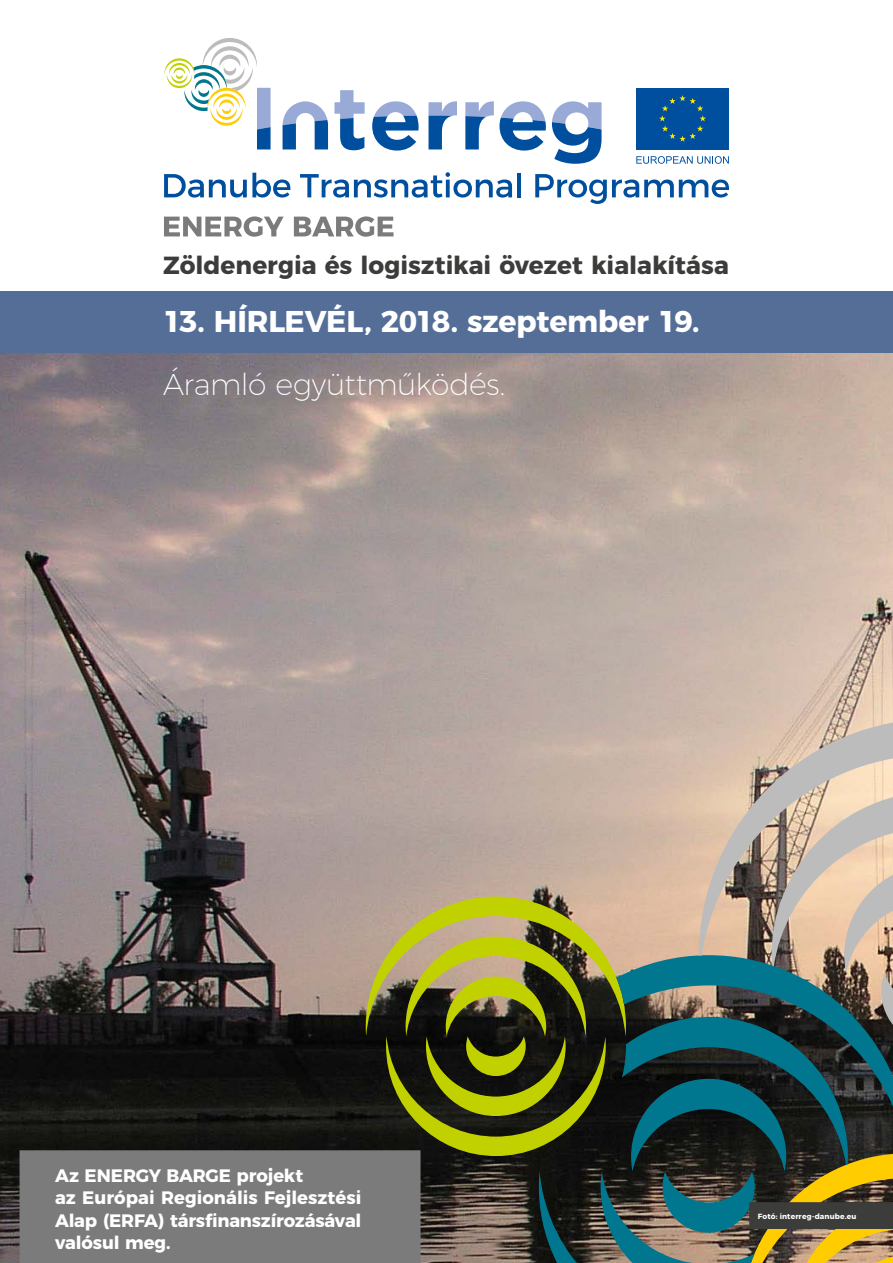
<style>
.page{position:relative;width:893px;height:1263px;background:#fff}
.page>*{position:absolute;margin:0;border:0;box-sizing:border-box;transform-origin:0 0}
.t1{font:700 30px "Montserrat";letter-spacing:-.01em;color:#fff}
.t2{font:200 30px "Montserrat";letter-spacing:-.015em;color:#fff}
.t3{font:700 24.75px "Montserrat";color:#3c3c3b}
.t4{font:700 18px/22.5px "Montserrat";letter-spacing:-.005em;color:#fff}
.t5{font:700 7.5px "Montserrat";letter-spacing:.015em;color:#fff}
</style>
<div class="page">
<img style="left:0;top:353px;width:893px;height:910px">
<div style="left:0;top:291px;width:893px;height:62px;background:#546e97"></div>
<svg style="left:164px;top:38px;width:107px;height:111px"></svg>
<svg style="left:334px;top:90px;width:31px;height:60px"></svg>
<svg style="left:372px;top:101px;width:47px;height:50px"></svg>
<svg style="left:429px;top:101px;width:28px;height:48px"></svg>
<svg style="left:465px;top:101px;width:81px;height:50px"></svg>
<svg style="left:552px;top:101px;width:50px;height:63px"></svg>
<svg style="left:283px;top:101px;width:45px;height:48px"></svg>
<div style="left:636px;top:88px;width:93px;height:61px;background:#004f9f"></div>
<svg style="left:659px;top:95px;width:47px;height:47px"></svg>
<svg style="left:636px;top:156px;width:93px;height:8px"></svg>
<svg style="left:164px;top:173px;width:127px;height:25px"></svg>
<svg style="left:300px;top:172px;width:212px;height:26px"></svg>
<hr style="left:517px;top:173px;width:4px;height:24px;background:#004f9f">
<svg style="left:535px;top:174px;width:194px;height:30px"></svg>
<svg style="left:164px;top:216px;width:230px;height:21px"></svg>
<svg style="left:699px;top:718px;width:194px;height:73px;background:#d1bfb0"></svg>
<svg style="left:366px;top:791px;width:527px;height:472px;background:#6f7259"></svg>
<div style="left:750px;top:1203px;width:142px;height:25px;background:#3c3c3b"></div>
<div style="left:749px;top:1202px;width:144px;height:27px;border:2px solid #3c3c3b"></div>
<div style="left:20px;top:1151px;width:400px;height:111px;background:#7c7b7b"></div>
<div style="left:20px;top:1150px;width:401px;height:113px;border:2px solid #7c7b7b"></div>
<h2 class="t3" style="left:163px;top:245px;width:567px">Zöldenergia és logisztikai övezet kialakítása</h2>
<h1 class="t1" style="left:163px;top:297px;width:538px">13. HÍRLEVÉL, 2018. szeptember 19.</h1>
<h1 class="t2" style="left:163px;top:361px;width:344px">Áramló együttműködés.</h1>
<p class="t4" style="left:55px;top:1162px;width:308px">Az ENERGY BARGE projekt<br>az Európai Regionális Fejlesztési<br>Alap (ERFA) társfinanszírozásával valósul meg.</p>
<p class="t5" style="left:758px;top:1210px;width:100px">Fotó: interreg-danube.eu</p>
</div>
